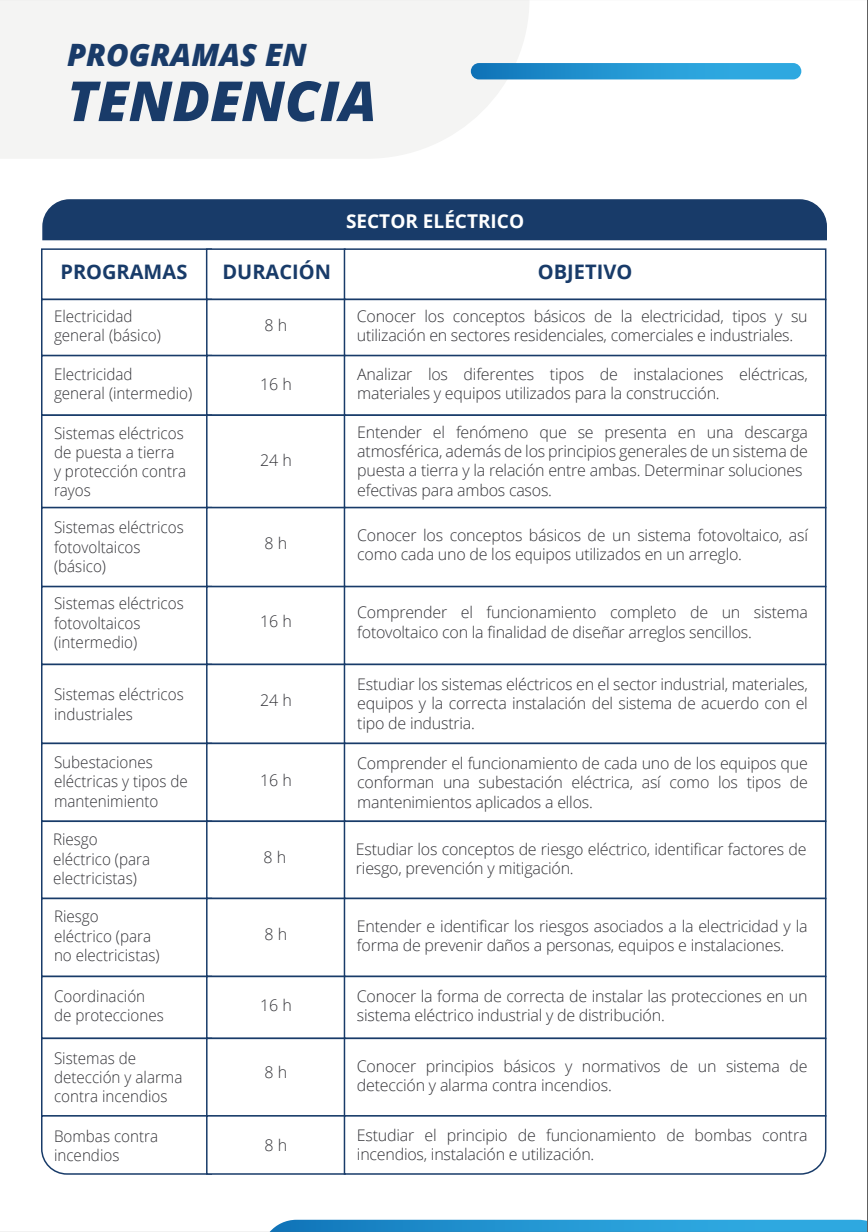
<style>
.page{position:relative;width:868px;height:1232px;background:#fff}
.page>*{position:absolute;margin:0;border:0;box-sizing:border-box;transform-origin:0 0}
.t1{font:italic 800 55.3px "Open Sans";color:#193b69}
.t2{font:italic 800 30.8px "Open Sans";color:#193b69}
.t3{font:700 20px "Open Sans";color:#183b69}
.t4{font:700 19px "Open Sans";color:#fff}
.t5{font:300 16px/19.2px "Open Sans";letter-spacing:-.015em;color:#333338}
.t6{font:300 16px/19.2px "Open Sans";letter-spacing:-.015em;color:#333338;scale:.95 1}
</style>
<div class="page">
<svg style="left:270px;top:1219px;width:597px;height:12px;background:#349ed6"></svg>
<div style="left:42px;top:199px;width:785px;height:42px;background:#183b69"></div>
<div style="left:41px;top:248px;width:171px;height:52px;background:#fff;border:2px solid #183b69"></div>
<div style="left:206px;top:248px;width:140px;height:52px;background:#fff;border:2px solid #183b69"></div>
<div style="left:344px;top:248px;width:482px;height:52px;background:#fff;border:2px solid #183b69"></div>
<div style="left:41px;top:299px;width:171px;height:57px;background:#fff;border:2px solid #183b69"></div>
<div style="left:206px;top:299px;width:140px;height:57px;background:#fff;border:2px solid #183b69"></div>
<div style="left:344px;top:299px;width:482px;height:57px;background:#fff;border:2px solid #183b69"></div>
<div style="left:41px;top:355px;width:171px;height:61px;background:#fff;border:2px solid #183b69"></div>
<div style="left:206px;top:355px;width:140px;height:61px;background:#fff;border:2px solid #183b69"></div>
<div style="left:344px;top:355px;width:482px;height:61px;background:#fff;border:2px solid #183b69"></div>
<div style="left:41px;top:414px;width:171px;height:94px;background:#fff;border:2px solid #183b69"></div>
<div style="left:206px;top:414px;width:140px;height:94px;background:#fff;border:2px solid #183b69"></div>
<div style="left:344px;top:414px;width:482px;height:94px;background:#fff;border:2px solid #183b69"></div>
<div style="left:41px;top:507px;width:171px;height:80px;background:#fff;border:2px solid #183b69"></div>
<div style="left:206px;top:507px;width:140px;height:80px;background:#fff;border:2px solid #183b69"></div>
<div style="left:344px;top:507px;width:482px;height:80px;background:#fff;border:2px solid #183b69"></div>
<div style="left:41px;top:586px;width:171px;height:79px;background:#fff;border:2px solid #183b69"></div>
<div style="left:206px;top:586px;width:140px;height:79px;background:#fff;border:2px solid #183b69"></div>
<div style="left:344px;top:586px;width:482px;height:79px;background:#fff;border:2px solid #183b69"></div>
<div style="left:41px;top:664px;width:171px;height:80px;background:#fff;border:2px solid #183b69"></div>
<div style="left:206px;top:664px;width:140px;height:80px;background:#fff;border:2px solid #183b69"></div>
<div style="left:344px;top:664px;width:482px;height:80px;background:#fff;border:2px solid #183b69"></div>
<div style="left:41px;top:742px;width:171px;height:80px;background:#fff;border:2px solid #183b69"></div>
<div style="left:206px;top:742px;width:140px;height:80px;background:#fff;border:2px solid #183b69"></div>
<div style="left:344px;top:742px;width:482px;height:80px;background:#fff;border:2px solid #183b69"></div>
<div style="left:41px;top:820px;width:171px;height:79px;background:#fff;border:2px solid #183b69"></div>
<div style="left:206px;top:820px;width:140px;height:79px;background:#fff;border:2px solid #183b69"></div>
<div style="left:344px;top:820px;width:482px;height:79px;background:#fff;border:2px solid #183b69"></div>
<div style="left:41px;top:897px;width:171px;height:80px;background:#fff;border:2px solid #183b69"></div>
<div style="left:206px;top:897px;width:140px;height:80px;background:#fff;border:2px solid #183b69"></div>
<div style="left:344px;top:897px;width:482px;height:80px;background:#fff;border:2px solid #183b69"></div>
<div style="left:41px;top:975px;width:171px;height:64px;background:#fff;border:2px solid #183b69"></div>
<div style="left:206px;top:975px;width:140px;height:64px;background:#fff;border:2px solid #183b69"></div>
<div style="left:344px;top:975px;width:482px;height:64px;background:#fff;border:2px solid #183b69"></div>
<div style="left:41px;top:1037px;width:171px;height:79px;background:#fff;border:2px solid #183b69"></div>
<div style="left:206px;top:1037px;width:140px;height:79px;background:#fff;border:2px solid #183b69"></div>
<div style="left:344px;top:1037px;width:482px;height:79px;background:#fff;border:2px solid #183b69"></div>
<svg style="left:41px;top:1114px;width:172px;height:61px"></svg>
<div style="left:206px;top:1115px;width:140px;height:59px;background:#fff;border:2px solid #183b69"></div>
<svg style="left:343px;top:1114px;width:484px;height:61px"></svg>
<div style="left:0;top:0;width:529px;height:158px;background:#f4f4f3"></div>
<div style="left:471px;top:63px;width:330px;height:16px;background:linear-gradient(to right,#147abd,#34b3e8);border-radius:8px"></div>
<hr style="left:0;top:1231px;width:868px;height:1px;background:#606060">
<hr style="left:867px;top:0;width:1px;height:1232px;background:#606060">
<h2 class="t2" style="left:67px;top:31px;width:241px">PROGRAMAS EN</h2>
<h1 class="t1" style="left:67px;top:59px;width:311px">TENDENCIA</h1>
<p class="t4" style="left:346px;top:207px;width:179px">SECTOR ELÉCTRICO</p>
<p class="t3" style="left:60px;top:258px;width:128px">PROGRAMAS</p>
<p class="t3" style="left:222px;top:258px;width:110px">DURACIÓN</p>
<p class="t3" style="left:538px;top:258px;width:96px">OBJETIVO</p>
<p class="t5" style="left:357px;top:306px;width:452px">Conocer los conceptos básicos de la electricidad, tipos y su utilización en sectores residenciales, comerciales e industriales.</p>
<p class="t6" style="left:54px;top:306px;width:114px">Electricidad general (básico)</p>
<p class="t6" style="left:54px;top:364px;width:147px">Electricidad<br>general (intermedio)</p>
<p class="t5" style="left:264px;top:315px;width:24px">8 h</p>
<p class="t5" style="left:357px;top:364px;width:452px">Analizar los diferentes tipos de instalaciones eléctricas, materiales y equipos utilizados para la construcción.</p>
<p class="t5" style="left:260px;top:374px;width:33px">16 h</p>
<p class="t6" style="left:54px;top:423px;width:141px">Sistemas eléctricos de puesta a tierra<br>y protección contra rayos</p>
<p class="t6" style="left:54px;top:517px;width:138px">Sistemas eléctricos fotovoltaicos (básico)</p>
<p class="t6" style="left:54px;top:593px;width:138px">Sistemas eléctricos fotovoltaicos (intermedio)</p>
<p class="t6" style="left:54px;top:684px;width:138px">Sistemas eléctricos industriales</p>
<p class="t6" style="left:54px;top:752px;width:142px">Subestaciones eléctricas y tipos de mantenimiento</p>
<p class="t6" style="left:53px;top:829px;width:104px">Riesgo eléctrico (para electricistas)</p>
<p class="t6" style="left:54px;top:906px;width:113px">Riesgo eléctrico (para no electricistas)</p>
<p class="t6" style="left:54px;top:986px;width:117px">Coordinación de protecciones</p>
<p class="t6" style="left:54px;top:1047px;width:137px">Sistemas de detección y alarma contra incendios</p>
<p class="t6" style="left:54px;top:1126px;width:111px">Bombas contra incendios</p>
<p class="t5" style="left:260px;top:450px;width:33px">24 h</p>
<p class="t5" style="left:264px;top:533px;width:24px">8 h</p>
<p class="t5" style="left:260px;top:611px;width:33px">16 h</p>
<p class="t5" style="left:260px;top:690px;width:33px">24 h</p>
<p class="t5" style="left:260px;top:770px;width:33px">16 h</p>
<p class="t5" style="left:263px;top:847px;width:24px">8 h</p>
<p class="t5" style="left:264px;top:924px;width:24px">8 h</p>
<p class="t5" style="left:260px;top:995px;width:33px">16 h</p>
<p class="t5" style="left:264px;top:1061px;width:24px">8 h</p>
<p class="t5" style="left:264px;top:1135px;width:24px">8 h</p>
<p class="t5" style="left:357px;top:422px;width:452px">Entender el fenómeno que se presenta en una descarga atmosférica, además de los principios generales de un sistema de puesta a tierra y la relación entre ambas. Determinar soluciones efectivas para ambos casos.</p>
<p class="t5" style="left:357px;top:525px;width:452px">Conocer los conceptos básicos de un sistema fotovoltaico, así como cada uno de los equipos utilizados en un arreglo.</p>
<p class="t5" style="left:357px;top:602px;width:452px">Comprender el funcionamiento completo de un sistema fotovoltaico con la finalidad de diseñar arreglos sencillos.</p>
<p class="t5" style="left:357px;top:674px;width:452px;text-align:justify">Estudiar los sistemas eléctricos en el sector industrial, materiales, equipos y la correcta instalación del sistema de acuerdo con el tipo de industria.</p>
<p class="t5" style="left:357px;top:753px;width:452px;text-align:justify">Comprender el funcionamiento de cada uno de los equipos que conforman una subestación eléctrica, así como los tipos de mantenimientos aplicados a ellos.</p>
<p class="t5" style="left:356px;top:839px;width:452px">Estudiar los conceptos de riesgo eléctrico, identificar factores de riesgo, prevención y mitigación.</p>
<p class="t5" style="left:357px;top:916px;width:452px">Entender e identificar los riesgos asociados a la electricidad y la forma de prevenir daños a personas, equipos e instalaciones.</p>
<p class="t5" style="left:357px;top:986px;width:452px">Conocer la forma de correcta de instalar las protecciones en un sistema eléctrico industrial y de distribución.</p>
<p class="t5" style="left:357px;top:1056px;width:452px">Conocer principios básicos y normativos de un sistema de detección y alarma contra incendios.</p>
<p class="t5" style="left:357px;top:1125px;width:452px">Estudiar el principio de funcionamiento de bombas contra incendios, instalación e utilización.</p>
</div>
